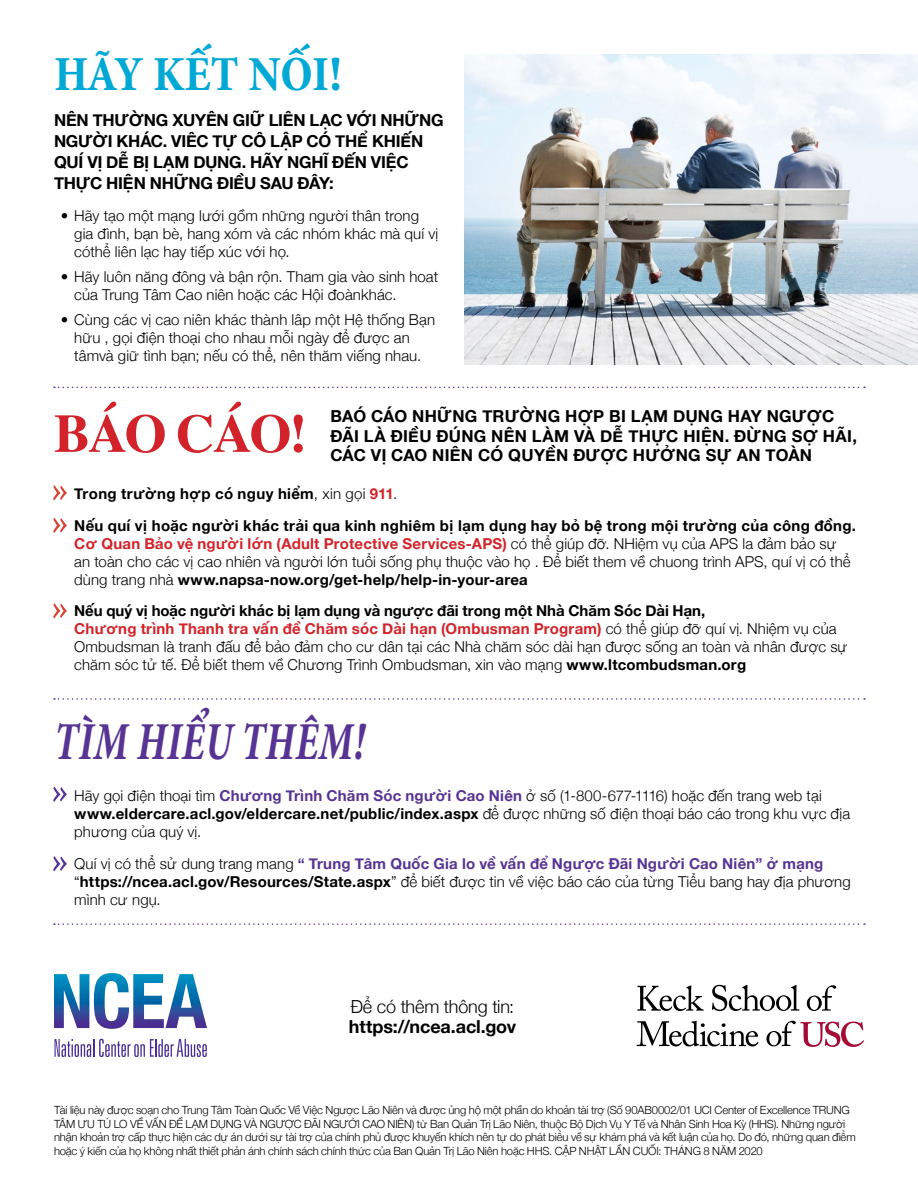
<style>
.page{position:relative;width:918px;height:1188px;background:#fff}
.page>*{position:absolute;margin:0;border:0;box-sizing:border-box;transform-origin:0 0}
.t1{font:italic 700 condensed 54px "Minion Pro";letter-spacing:.01em;color:#573393;scale:.8 1}
.t2{font:700 54px "Times";letter-spacing:-.04em;color:#d2232a}
.t3{font:700 condensed 49.5px "Minion Pro";letter-spacing:-.01em;color:#00a9d5}
.body{font:700 18px/19.5px "Helvetica Neue";letter-spacing:-.005em;color:#000}
.body-2{font:700 16.5px/21px "Helvetica Neue";letter-spacing:-.01em;color:#000}
.body-3{font:700 16.5px/19.5px "Helvetica Neue";letter-spacing:.015em;color:#000}
.body-4{font:300 15px/18px "Helvetica Neue";letter-spacing:.005em;color:#000}
.body-5{font:700 15px "Helvetica Neue";letter-spacing:.02em;color:#000}
.body-6{font:700 15px "Helvetica Neue";color:#000}
.references{font:300 11.25px/13.5px "Helvetica Neue";letter-spacing:-.015em;color:#000}
.s1{font-weight:300}
.s2{color:#d2232a}
.s3{font-weight:700;color:#d2232a}
.s4{font-weight:700}
.s5{font-weight:700;color:#573393}
</style>
<div class="page">
<svg style="left:54px;top:387px;width:811px;height:1px"></svg>
<svg style="left:54px;top:698px;width:811px;height:2px"></svg>
<svg style="left:54px;top:923px;width:811px;height:2px"></svg>
<svg style="left:53px;top:787px;width:14px;height:15px"></svg>
<svg style="left:53px;top:856px;width:14px;height:15px"></svg>
<svg style="left:53px;top:485px;width:14px;height:15px"></svg>
<svg style="left:53px;top:518px;width:14px;height:15px"></svg>
<svg style="left:53px;top:603px;width:14px;height:15px"></svg>
<img style="left:464px;top:54px;width:454px;height:310px">
<svg style="left:55px;top:1039px;width:152px;height:18px"></svg>
<svg style="left:54px;top:973px;width:153px;height:56px"></svg>
<svg style="left:712px;top:985px;width:87px;height:26px"></svg>
<svg style="left:637px;top:985px;width:67px;height:26px"></svg>
<svg style="left:766px;top:1021px;width:98px;height:26px"></svg>
<svg style="left:807px;top:985px;width:29px;height:26px"></svg>
<svg style="left:637px;top:1021px;width:121px;height:26px"></svg>
<h2 class="t3" style="left:54px;top:40px;width:290px">HÃY KẾT NỐI!</h2>
<p class="body-2" style="left:54px;top:110px;width:391px">NÊN THƯỜNG XUYÊN GIỮ LIÊN LẠC VỚI NHỮNG NGƯỜI KHÁC. VIÊC TỰ CÔ LẬP CÓ THỂ KHIẾN QUÍ VỊ DỄ BỊ LẠM DỤNG. HÃY NGHĨ ĐẾN VIỆC THỰC HIỆN NHỮNG ĐIỀU SAU ĐÂY:</p>
<p class="body-4" style="left:74px;top:206px;width:366px;text-indent:-14px">• Hãy tạo một mạng lưới gồm những người thân trong gia đình, bạn bè, hang xóm và các nhóm khác mà quí vị cóthể liên lạc hay tiếp xúc với họ.</p>
<p class="body-4" style="left:74px;top:266px;width:365px;text-indent:-14px">• Hãy luôn năng đông và bận rộn. Tham gia vào sinh hoat của Trung Tâm Cao niên hoặc các Hội đoànkhác.</p>
<p class="body-4" style="left:74px;top:309px;width:362px;text-indent:-14px">• Cùng các vị cao niên khác thành lâp một Hệ thống Bạn hữu , gọi điện thoại cho nhau mỗi ngày để được an tâmvà giữ tình bạn; nếu có thể, nên thăm viếng nhau.</p>
<h2 class="t2" style="left:54px;top:382px;width:255px">BÁO CÁO!</h2>
<p class="body-3" style="left:330px;top:407px;width:528px">BAÓ CÁO NHỮNG TRƯỜNG HỢP BI LẠM DỤNG HAY NGƯỢC<br>ĐÃI LÀ ĐIỀU ĐÚNG NÊN LÀM VÀ DỄ THỰC HIỆN. ĐỪNG SỢ HÃI,<br>CÁC VỊ CAO NIÊN CÓ QUYỀN ĐƯỢC HƯỞNG SỰ AN TOÀN</p>
<p class="body-5" style="left:74px;top:482px;width:324px">Trong trường hợp có nguy hiểm<span class="s1">, xin gọi</span> <span class="s2">911</span><span class="s1">.</span></p>
<p class="body-5" style="left:74px;top:514px;width:783px">Nếu quí vị hoặc người khác trải qua kinh nghiêm bị lạm dụng hay bỏ bệ trong mội trường của công đồng.</p>
<p class="body-4" style="left:74px;top:533px;width:778px"><span class="s3">Cơ Quan Bảo vệ người lớn (Adult Protective Services-APS)</span> có thể giúp đỡ. NHiệm vụ của APS la đảm bảo sự an toàn cho các vị cao nhiên và người lớn tuổi sống phụ thuộc vào họ . Để biết them về chuong trình APS, quí vị có thể dùng trang nhà <span class="s4">www.napsa-now.org/get-help/help-in-your-area</span></p>
<p class="body-6" style="left:74px;top:599px;width:633px">Nếu quý vị hoặc người khác bị lạm dụng và ngược đãi trong một Nhà Chăm Sóc Dài Hạn,</p>
<p class="body-4" style="left:74px;top:619px;width:775px"><span class="s3">Chương trình Thanh tra vấn đề Chăm sóc Dài hạn (Ombusman Program)</span> có thể giúp đỡ quí vị. Nhiệm vụ của<br>Ombudsman là tranh đấu để bảo đảm cho cư dân tại các Nhà chăm sóc dài hạn được sống an toàn và nhân được sự chăm sóc tử tế. Để biết them về Chương Trình Ombudsman, xin vào mạng <span class="s4">www.ltcombudsman.org</span></p>
<h2 class="t1" style="left:54px;top:704px;width:390px">TÌM HIỂU THÊM!</h2>
<p class="body-4" style="left:74px;top:786px;width:778px">Hãy gọi điện thoại tìm <span class="s5">Chương Trình Chăm Sóc người Cao Niên</span> ở số (1-800-677-1116) hoặc đến trang web tại <span class="s4">www.eldercare.acl.gov/eldercare.net/public/index.aspx</span> để được những số điện thoại báo cáo trong khu vực địa phương của quý vị.</p>
<p class="body-4" style="left:74px;top:853px;width:778px">Quí vị có thể sử dung trang mang <span class="s5">“ Trung Tâm Quốc Gia lo về vấn để Ngược Đãi Người Cao Niên” ở mạng </span>“<span class="s4">https://ncea.acl.gov/Resources/State.aspx</span>” để biết được tin về việc báo cáo của từng Tiểu bang hay địa phương mình cư ngụ.</p>
<p class="body" style="left:349px;top:998px;width:169px"><span class="s1">Để có thêm thông tin: </span>https://ncea.acl.gov</p>
<p class="references" style="left:54px;top:1103px;width:803px">Tài liệu này được soạn cho Trung Tâm Toàn Quốc Về Việc Ngược Lão Niên và được ủng hộ một phần do khoản tài trợ (Số 90AB0002/01 UCI Center of Excellence TRUNG TÂM ƯU TÚ LO VỀ VẤN ĐỀ LẠM DỤNG VÀ NGƯỢC ĐÃI NGƯỜI CAO NIÊN) từ Ban Quản Trị Lão Niên, thuộc Bộ Dịch Vụ Y Tế và Nhân Sinh Hoa Kỳ (HHS). Những người nhận khoản trợ cấp thực hiện các dự án dưới sự tài trợ của chính phủ được khuyến khích nên tự do phát biểu về sự khám phá và kết luận của họ. Do đó, những quan điểm hoặc ý kiến của họ không nhất thiết phản ánh chính sách chính thức của Ban Quản Trị Lão Niên hoặc HHS. CẬP NHẬT LẦN CUỐI: THÁNG 8 NĂM 2020</p>
</div>
